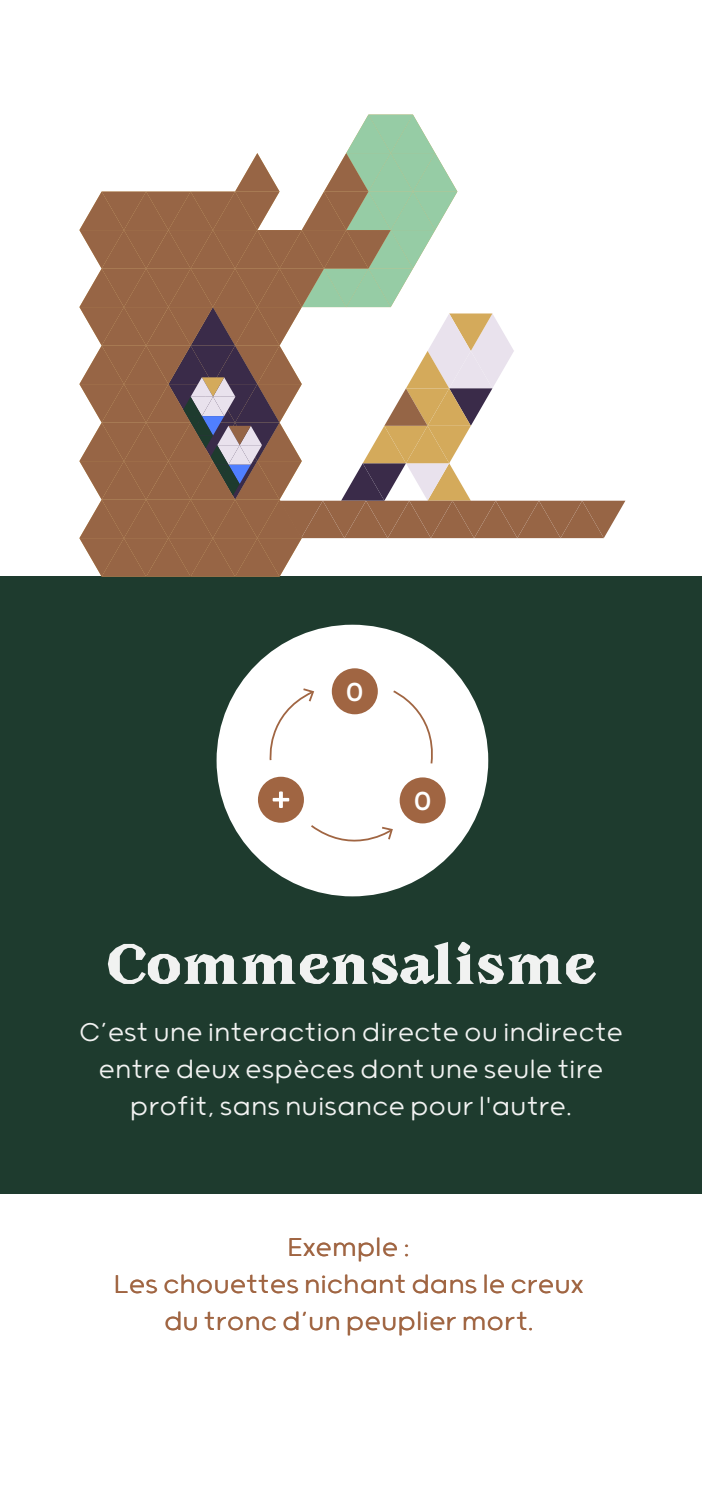
<style>
.page{position:relative;width:702px;height:1489px;background:#fff}
.page>*{position:absolute;margin:0;border:0;box-sizing:border-box;transform-origin:0 0}
.t1{font:300 62.5px "Grold Rounded";color:#fff}
.t2{font:900 50px "Avara";color:#f1f2f1}
.t3{font:31.25px "Grold Rounded";color:#fff}
.t4{font:300 30.75px/37px "Grold Rounded";color:#f1f2f1;text-align:center}
.t5{font:300 30.75px/37px "Grold Rounded";color:#a06542;text-align:center}
</style>
<div class="page">
<div style="left:0;top:576px;width:702px;height:618px;background:#1e3b2e"></div>
<div style="left:216px;top:624px;width:272px;height:272px;background:#fff;border-radius:50%"></div>
<div style="left:332px;top:668px;width:46px;height:46px;background:#a06542;border-radius:50%"></div>
<div style="left:258px;top:776px;width:46px;height:46px;background:#a06542;border-radius:50%"></div>
<svg style="left:269px;top:688px;width:46px;height:73px"></svg>
<svg style="left:311px;top:825px;width:82px;height:17px"></svg>
<div style="left:399px;top:777px;width:46px;height:46px;background:#a06542;border-radius:50%"></div>
<svg style="left:393px;top:690px;width:40px;height:74px"></svg>
<svg style="left:79px;top:115px;width:546px;height:461px"></svg>
<p class="t3" style="left:345px;top:673px;width:20px">0</p>
<h1 class="t1" style="left:268px;top:758px;width:27px">+</h1>
<p class="t3" style="left:413px;top:782px;width:20px">0</p>
<h2 class="t2" style="left:106px;top:927px;width:491px">Commensalisme</h2>
<p class="t4" style="left:79px;top:1012px;width:546px">C’est une interaction directe ou indirecte entre deux espèces dont une seule tire profit, sans nuisance pour l'autre.</p>
<p class="t5" style="left:114px;top:1227px;width:471px">Exemple :<br>Les chouettes nichant dans le creux du tronc d’un peuplier mort.</p>
</div>
